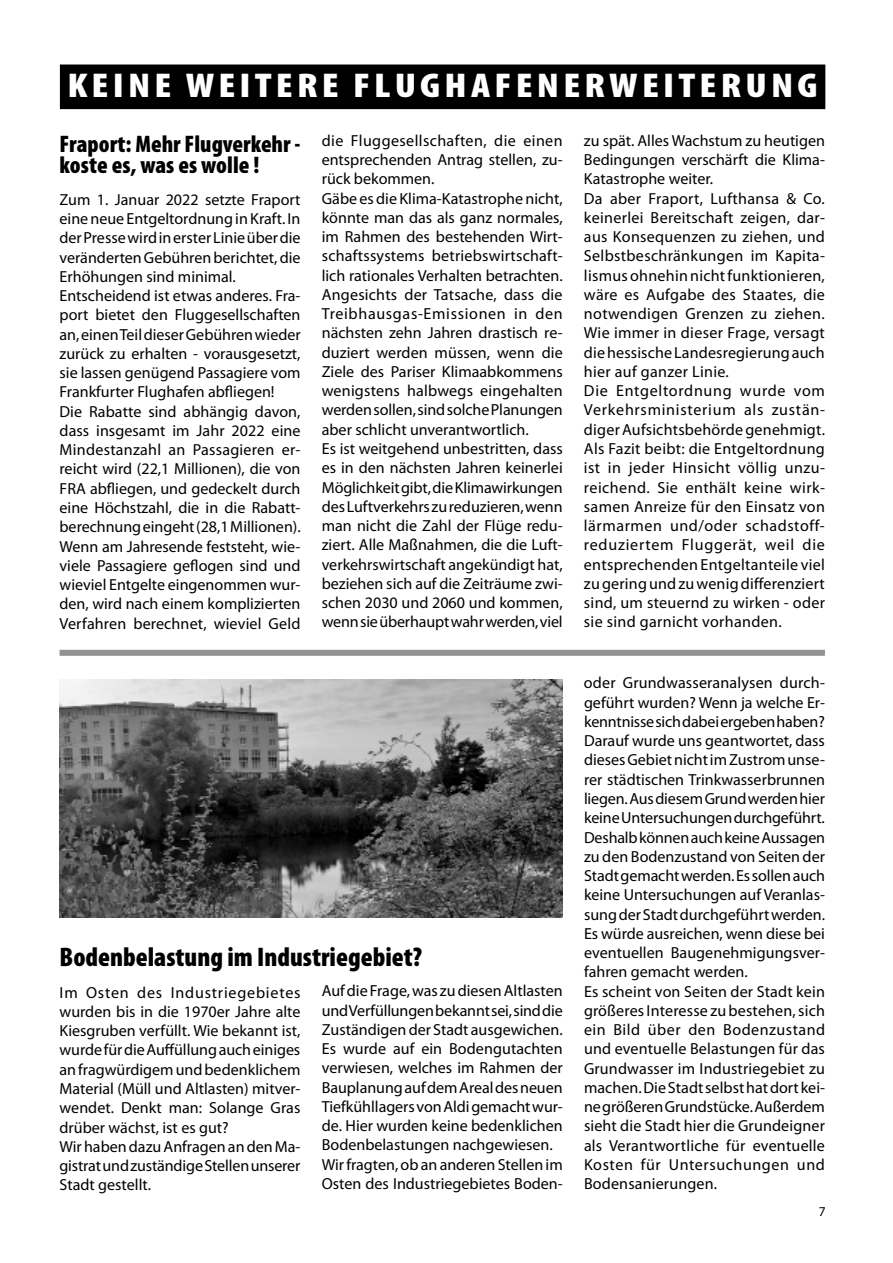
<style>
.page{position:relative;width:893px;height:1263px;background:#fff}
.page>*{position:absolute;margin:0;border:0;box-sizing:border-box;transform-origin:0 0}
.t1{font:900 condensed 34.5px "Myriad Pro";letter-spacing:.1em;color:#fff;scale:1.2 1}
.t2{font:900 condensed 27px "Myriad Pro";color:#000}
.t3{font:900 condensed 24px/21px "Myriad Pro";color:#000}
.t4{font:16.05px/19.2px "Myriad Pro";color:#000}
.t5{font:16.05px/19.2px "Myriad Pro";letter-spacing:.02em;color:#000}
.t6{font:13.5px "Myriad Pro";color:#000}
</style>
<div class="page">
<div style="left:61px;top:65px;width:764px;height:43px;background:#000"></div>
<div style="left:60px;top:65px;width:765px;height:44px;border:2px solid #000"></div>
<img style="left:60px;top:679px;width:503px;height:238px">
<div style="left:60px;top:650px;width:765px;height:6px;background:#929395"></div>
<h1 class="t1" style="left:68px;top:66px;width:627px">KEINE WEITERE FLUGHAFENERWEITERUNG</h1>
<h3 class="t3" style="left:60px;top:134px;width:242px">Fraport: Mehr Flugverkehr - koste es, was es wolle !</h3>
<p class="t4" style="left:60px;top:190px;width:243px">Zum 1. Januar 2022 setzte Fraport eine neue Entgeltordnung in Kraft. In der Presse wird in erster Linie über die veränderten Gebühren berichtet, die Erhöhungen sind minimal.<br>Entscheidend ist etwas anderes. Fra&shy;port bietet den Fluggesellschaften an, einen Teil dieser Gebühren wieder zurück zu erhalten - vorausgesetzt, sie lassen genügend Passagiere vom Frankfurter Flughafen abfliegen!<br>Die Rabatte sind abhängig davon, dass insgesamt im Jahr 2022 eine Mindestanzahl an Passagieren er&shy;reicht wird (22,1 Millionen), die von FRA abfliegen, und gedeckelt durch eine Höchstzahl, die in die Rabatt&shy;berechnung eingeht (28,1 Millionen).<br>Wenn am Jahresende feststeht, wie&shy;viele Passagiere geflogen sind und wieviel Entgelte eingenommen wur&shy;den, wird nach einem komplizierten Verfahren berechnet, wieviel Geld</p>
<p class="t4" style="left:322px;top:131px;width:243px">die Fluggesellschaften, die einen entsprechenden Antrag stellen, zu&shy;rück bekommen.<br>Gäbe es die Klima-Katastrophe nicht, könnte man das als ganz normales, im Rahmen des bestehenden Wirt&shy;schaftssystems betriebswirtschaft&shy;lich rationales Verhalten betrachten.<br>Angesichts der Tatsache, dass die Treibhausgas-Emissionen in den nächsten zehn Jahren drastisch re&shy;duziert werden müssen, wenn die Ziele des Pariser Klimaabkommens wenigstens halbwegs eingehalten werden sollen, sind solche Planungen aber schlicht unverantwortlich.<br>Es ist weitgehend unbestritten, dass es in den nächsten Jahren keinerlei Möglichkeit gibt, die Klimawirkungen des Luftverkehrs zu reduzieren, wenn man nicht die Zahl der Flüge redu&shy;ziert. Alle Maßnahmen, die die Luft&shy;verkehrswirtschaft angekündigt hat, beziehen sich auf die Zeiträume zwi&shy;schen 2030 und 2060 und kommen, wenn sie überhaupt wahr werden, viel</p>
<p class="t5" style="left:584px;top:131px;width:243px">zu spät. Alles Wachstum zu heutigen Bedingungen verschärft die Klima-Katastrophe weiter.<br>Da aber Fraport, Lufthansa &amp; Co. keinerlei Bereitschaft zeigen, dar&shy;aus Konsequenzen zu ziehen, und Selbstbeschränkungen im Kapita&shy;lismus ohnehin nicht funktionieren, wäre es Aufgabe des Staates, die notwendigen Grenzen zu ziehen.<br>Wie immer in dieser Frage, versagt die hessische Landesregierung auch hier auf ganzer Linie.<br>Die Entgeltordnung wurde vom Verkehrsministerium als zustän&shy;diger Aufsichtsbehörde genehmigt.<br>Als Fazit beibt: die Entgeltordnung ist in jeder Hinsicht völlig unzu&shy;reichend. Sie enthält keine wirk&shy;samen Anreize für den Einsatz von lärmarmen und/oder schadstoff&shy;reduziertem Fluggerät, weil die entsprechenden Entgeltanteile viel zu gering und zu wenig differenziert sind, um steuernd zu wirken - oder sie sind garnicht vorhanden.</p>
<h2 class="t2" style="left:60px;top:942px;width:364px">Bodenbelastung im Industriegebiet?</h2>
<p class="t4" style="left:60px;top:983px;width:242px">Im Osten des Industriegebietes wurden bis in die 1970er Jahre alte Kiesgruben verfüllt. Wie bekannt ist, wurde für die Auffüllung auch einiges an fragwürdigem und bedenklichem Material (Müll und Altlasten) mitver&shy;wendet. Denkt man: Solange Gras drüber wächst, ist es gut?<br>Wir haben dazu Anfragen an den Ma&shy;gistrat und zuständige Stellen unserer Stadt gestellt.</p>
<p class="t4" style="left:322px;top:981px;width:243px">Auf die Frage, was zu diesen Altlasten und Verfüllungen bekannt sei, sind die Zuständigen der Stadt ausgewichen.<br>Es wurde auf ein Bodengutachten verwiesen, welches im Rahmen der Bauplanung auf dem Areal des neuen Tiefkühllagers von Aldi gemacht wur&shy;de. Hier wurden keine bedenklichen Bodenbelastungen nachgewiesen.<br>Wir fragten, ob an anderen Stellen im Osten des Industriegebietes Boden-</p>
<p class="t4" style="left:584px;top:674px;width:243px">oder Grundwasseranalysen durch&shy;geführt wurden? Wenn ja welche Er&shy;kenntnisse sich dabei ergeben haben?<br>Darauf wurde uns geantwortet, dass dieses Gebiet nicht im Zustrom unse&shy;rer städtischen Trinkwasserbrunnen liegen. Aus diesem Grund werden hier keine Untersuchungen durchgeführt.<br>Deshalb können auch keine Aussagen zu den Bodenzustand von Seiten der Stadt gemacht werden. Es sollen auch keine Untersuchungen auf Veranlas&shy;sung der Stadt durchgeführt werden.<br>Es würde ausreichen, wenn diese bei eventuellen Baugenehmigungsver&shy;fahren gemacht werden.<br>Es scheint von Seiten der Stadt kein größeres Interesse zu bestehen, sich ein Bild über den Bodenzustand und eventuelle Belastungen für das Grundwasser im Industriegebiet zu machen. Die Stadt selbst hat dort kei&shy;ne größeren Grundstücke. Außerdem sieht die Stadt hier die Grundeigner als Verantwortliche für eventuelle Kosten für Untersuchungen und Bodensanierungen.</p>
<p class="t6" style="left:819px;top:1204px;width:8px">7</p>
</div>
